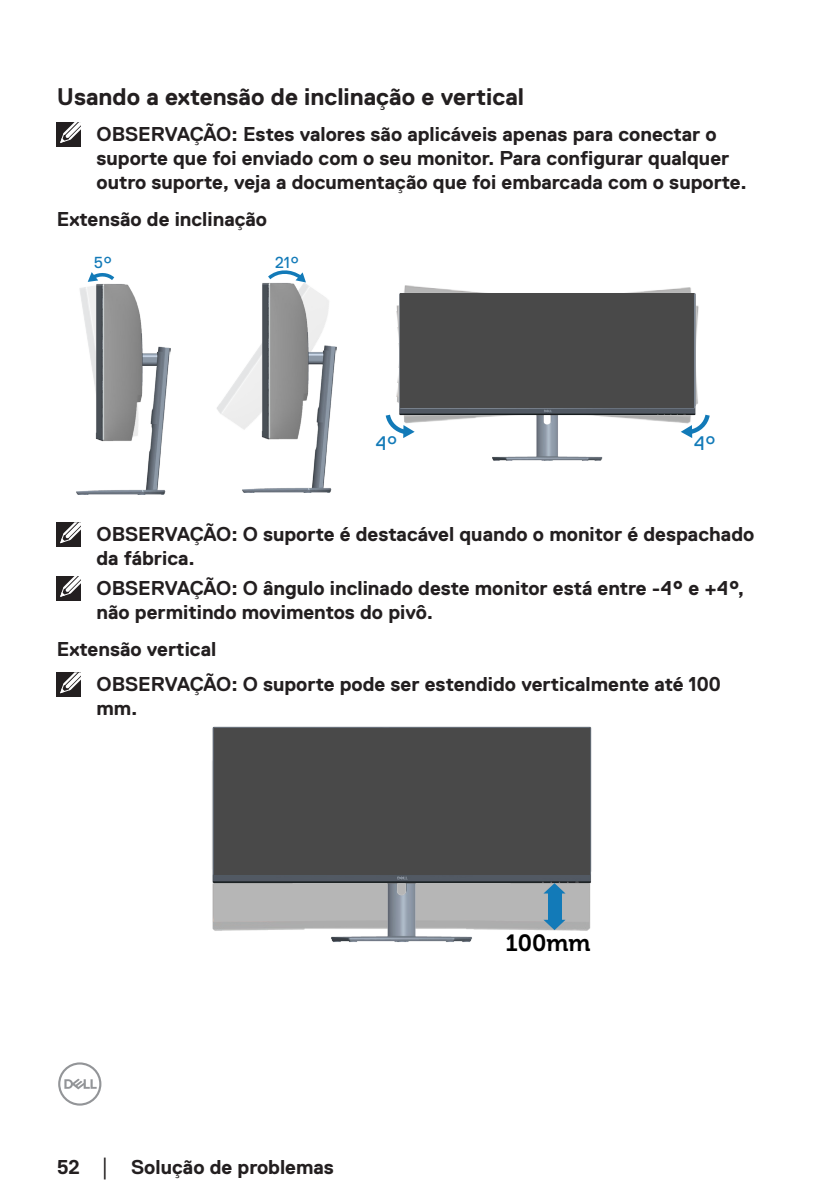
<style>
.page{position:relative;width:840px;height:1191px;background:#fff}
.page>*{position:absolute;margin:0;border:0;box-sizing:border-box;transform-origin:0 0}
.Head2{font:700 24px "Dell Replica";color:#231f20}
.t1{font:23.4px "Museo For Dell 700";color:#000}
.text{font:700 20px/24px "Dell Replica";color:#231f20}
.Head3{font:700 20px "Dell Replica";color:#231f20}
.t2{font:19.6px "Dell Replica";color:#127ab8}
.t3{font:16px "Dell Replica";color:#127ab8}
.s1{font-family:"Arial";font-weight:400;font-size:18px}
</style>
<div class="page">
<svg style="left:58px;top:1062px;width:43px;height:43px"></svg>
<div style="left:57px;top:122px;width:24px;height:24px;background:#231f20"></div>
<svg style="left:60px;top:122px;width:21px;height:21px"></svg>
<svg style="left:89px;top:272px;width:26px;height:6px"></svg>
<svg style="left:268px;top:270px;width:37px;height:8px"></svg>
<img style="left:76px;top:284px;width:94px;height:210px">
<img style="left:217px;top:278px;width:120px;height:149px">
<img style="left:240px;top:280px;width:96px;height:213px">
<img style="left:396px;top:285px;width:295px;height:118px">
<img style="left:398px;top:291px;width:301px;height:170px">
<div style="left:400px;top:293px;width:293px;height:115px;background:#494949"></div>
<svg style="left:385px;top:410px;width:29px;height:28px"></svg>
<svg style="left:680px;top:410px;width:30px;height:28px"></svg>
<div style="left:57px;top:522px;width:24px;height:25px;background:#231f20"></div>
<svg style="left:60px;top:522px;width:21px;height:22px"></svg>
<div style="left:57px;top:576px;width:24px;height:24px;background:#231f20"></div>
<svg style="left:60px;top:576px;width:21px;height:21px"></svg>
<div style="left:57px;top:672px;width:24px;height:25px;background:#231f20"></div>
<svg style="left:60px;top:672px;width:21px;height:22px"></svg>
<img style="left:212px;top:726px;width:380px;height:216px">
<div style="left:214px;top:727px;width:375px;height:147px;background:#494949"></div>
<svg style="left:543px;top:883px;width:22px;height:10px"></svg>
<svg style="left:543px;top:919px;width:22px;height:11px"></svg>
<div style="left:547px;top:893px;width:14px;height:27px;background:#127ab8"></div>
<p class="Head2" style="left:57px;top:84px;width:468px">Usando a extensão de inclinação e vertical</p>
<p class="text" style="left:96px;top:122px;width:651px">OBSERVAÇÃO: Estes valores são aplicáveis apenas para conectar o suporte que foi enviado com o seu monitor. Para configurar qualquer outro suporte, veja a documentação que foi embarcada com o suporte.</p>
<p class="Head3" style="left:57px;top:208px;width:212px">Extensão de inclinação</p>
<p class="t3" style="left:94px;top:253px;width:20px">5°</p>
<p class="t3" style="left:275px;top:253px;width:26px">21°</p>
<p class="t2" style="left:375px;top:432px;width:24px">4°</p>
<p class="t2" style="left:693px;top:432px;width:24px">4°</p>
<p class="text" style="left:96px;top:522px;width:659px">OBSERVAÇÃO: O suporte é destacável quando o monitor é despachado da fábrica.</p>
<p class="text" style="left:96px;top:576px;width:648px">OBSERVAÇÃO: O ângulo inclinado deste monitor está entre -4° e +4°, não permitindo movimentos do pivô.</p>
<p class="Head3" style="left:57px;top:638px;width:161px">Extensão vertical</p>
<p class="text" style="left:96px;top:672px;width:625px">OBSERVAÇÃO: O suporte pode ser estendido verticalmente até 100 mm.</p>
<p class="text" style="left:57px;top:1155px;width:278px">52 <span class="s1">│</span> Solução de problemas</p>
<p class="t1" style="left:505px;top:930px;width:87px">100mm</p>
</div>
